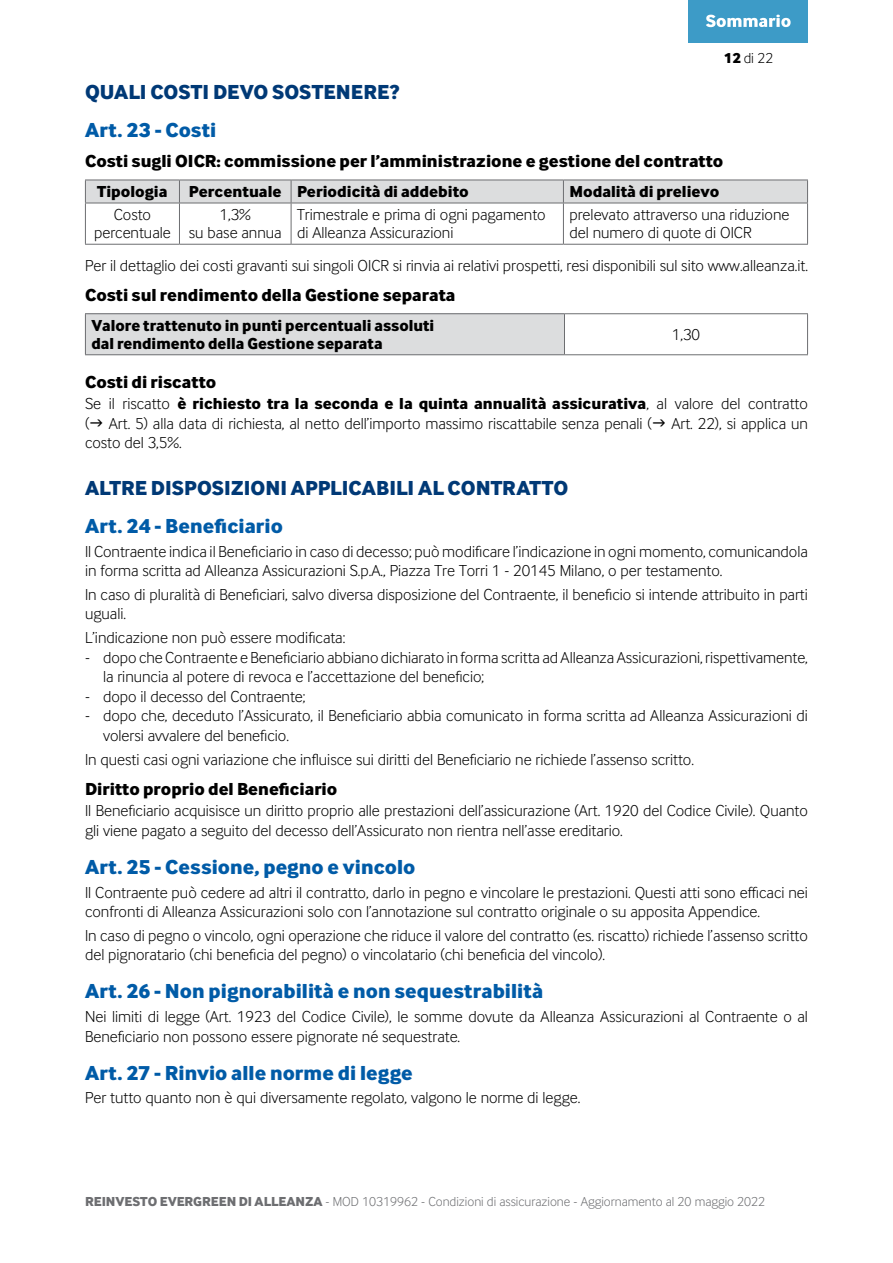
<style>
.page{position:relative;width:893px;height:1263px;background:#fff}
.page>*{position:absolute;margin:0;border:0;box-sizing:border-box;transform-origin:0 0}
.t1{font:700 21px "Inter Face Da Ma Lt";letter-spacing:.005em;color:#005ba7}
.t2{font:700 21px "Inter Face Da Ma Lt";color:#003976}
.t3{font:700 18px "Inter Face Da Ma Lt";color:#000}
.t4{font:16.5px/19.5px "Inter Face Da Ma Lt";color:#000}
.t5{font:700 16.5px/18px "Inter Face Da Ma Lt";color:#000}
.t6{font:15px "Inter Face Da Ma Lt";color:#000}
.t7{font:13.5px "Inter Face Da Ma Lt";color:#6d6e71}
.s1{font-weight:700}
</style>
<div class="page">
<svg style="left:85px;top:180px;width:723px;height:23px;background:#d6d7d8"></svg>
<hr style="left:85px;top:203px;width:94px;height:1px;background:#6d6e71">
<hr style="left:85px;top:203px;width:1px;height:41px;background:#6d6e71">
<hr style="left:179px;top:203px;width:112px;height:1px;background:#6d6e71">
<hr style="left:179px;top:203px;width:1px;height:41px;background:#6d6e71">
<hr style="left:291px;top:203px;width:272px;height:1px;background:#6d6e71">
<hr style="left:291px;top:203px;width:1px;height:41px;background:#6d6e71">
<hr style="left:563px;top:203px;width:245px;height:1px;background:#6d6e71">
<hr style="left:563px;top:203px;width:1px;height:41px;background:#6d6e71">
<hr style="left:807px;top:203px;width:1px;height:41px;background:#6d6e71">
<hr style="left:85px;top:244px;width:94px;height:1px;background:#6d6e71">
<hr style="left:179px;top:244px;width:112px;height:1px;background:#6d6e71">
<hr style="left:291px;top:244px;width:272px;height:1px;background:#6d6e71">
<hr style="left:563px;top:244px;width:245px;height:1px;background:#6d6e71">
<div style="left:85px;top:314px;width:479px;height:41px;background:#dcddde"></div>
<hr style="left:85px;top:313px;width:479px;height:1px;background:#6d6e71">
<hr style="left:85px;top:314px;width:1px;height:40px;background:#6d6e71">
<hr style="left:564px;top:313px;width:244px;height:1px;background:#6d6e71">
<hr style="left:564px;top:314px;width:1px;height:40px;background:#6d6e71">
<hr style="left:807px;top:314px;width:1px;height:40px;background:#6d6e71">
<hr style="left:85px;top:354px;width:479px;height:1px;background:#6d6e71">
<hr style="left:564px;top:354px;width:244px;height:1px;background:#6d6e71">
<div style="left:689px;top:0;width:119px;height:42px;background:#3d9bc7"></div>
<svg style="left:706px;top:15px;width:85px;height:12px"></svg>
<p class="t6" style="left:724px;top:50px;width:51px"><span class="s1">12</span> di 22</p>
<p class="t2" style="left:85px;top:79px;width:316px">QUALI COSTI DEVO SOSTENERE?</p>
<p class="t1" style="left:85px;top:117px;width:133px">Art. 23 - Costi</p>
<p class="t3" style="left:85px;top:150px;width:640px">Costi sugli OICR: commissione per l’amministrazione e gestione del contratto</p>
<p class="t5" style="left:97px;top:182px;width:72px">Tipologia</p>
<p class="t5" style="left:189px;top:182px;width:281px">Percentuale Periodicità di addebito</p>
<p class="t5" style="left:569px;top:182px;width:152px">Modalità di prelievo</p>
<p class="t4" style="left:94px;top:206px;width:78px;line-height:18px;text-align:center">Costo percentuale</p>
<p class="t4" style="left:189px;top:206px;width:94px;line-height:18px;text-align:center">1,3%<br>su base annua</p>
<p class="t4" style="left:297px;top:206px;width:250px;line-height:18px">Trimestrale e prima di ogni pagamento di Alleanza Assicurazioni</p>
<p class="t4" style="left:569px;top:206px;width:221px;line-height:18px">prelevato attraverso una riduzione del numero di quote di OICR</p>
<p class="t4" style="left:85px;top:255px;width:724px">Per il dettaglio dei costi gravanti sui singoli OICR si rinvia ai relativi prospetti, resi disponibili sul sito www.alleanza.it.</p>
<p class="t3" style="left:85px;top:284px;width:372px">Costi sul rendimento della Gestione separata</p>
<p class="t5" style="left:91px;top:316px;width:344px">Valore trattenuto in punti percentuali assoluti dal rendimento della Gestione separata</p>
<p class="t4" style="left:672px;top:324px;width:30px">1,30</p>
<p class="t3" style="left:85px;top:370px;width:133px">Costi di riscatto</p>
<p class="t4" style="left:85px;top:394px;width:724px;text-align:justify">Se il riscatto <span class="s1">è richiesto tra la seconda e la quinta annualità assicurativa</span>, al valore del contratto ( Art. 5) alla data di richiesta, al netto dell’importo massimo riscattabile senza penali ( Art. 22), si applica un costo del 3,5%.</p>
<p class="t2" style="left:85px;top:475px;width:485px">ALTRE DISPOSIZIONI APPLICABILI AL CONTRATTO</p>
<p class="t1" style="left:85px;top:513px;width:199px">Art. 24 - Beneficiario</p>
<p class="t4" style="left:85px;top:541px;width:724px">Il Contraente indica il Beneficiario in caso di decesso; può modificare l’indicazione in ogni momento, comunicandola in forma scritta ad Alleanza Assicurazioni S.p.A., Piazza Tre Torri 1 - 20145 Milano, o per testamento.</p>
<p class="t4" style="left:85px;top:585px;width:724px">In caso di pluralità di Beneficiari, salvo diversa disposizione del Contraente, il beneficio si intende attribuito in parti uguali.</p>
<p class="t4" style="left:85px;top:628px;width:262px">L’indicazione non può essere modificata:</p>
<p class="t4" style="left:103px;top:647px;width:706px;text-indent:-18px">- dopo che Contraente e Beneficiario abbiano dichiarato in forma scritta ad Alleanza Assicurazioni, rispettivamente, la rinuncia al potere di revoca e l’accettazione del beneficio;</p>
<p class="t4" style="left:85px;top:686px;width:222px">- dopo il decesso del Contraente;</p>
<p class="t4" style="left:103px;top:706px;width:706px;text-indent:-18px">- dopo che, deceduto l’Assicurato, il Beneficiario abbia comunicato in forma scritta ad Alleanza Assicurazioni di volersi avvalere del beneficio.</p>
<p class="t4" style="left:85px;top:749px;width:610px">In questi casi ogni variazione che influisce sui diritti del Beneficiario ne richiede l’assenso scritto.</p>
<p class="t3" style="left:85px;top:777px;width:254px">Diritto proprio del Beneficiario</p>
<p class="t4" style="left:85px;top:801px;width:724px">Il Beneficiario acquisisce un diritto proprio alle prestazioni dell’assicurazione (Art. 1920 del Codice Civile). Quanto gli viene pagato a seguito del decesso dell’Assicurato non rientra nell’asse ereditario.</p>
<p class="t1" style="left:85px;top:854px;width:332px">Art. 25 - Cessione, pegno e vincolo</p>
<p class="t4" style="left:85px;top:882px;width:724px">Il Contraente può cedere ad altri il contratto, darlo in pegno e vincolare le prestazioni. Questi atti sono efficaci nei confronti di Alleanza Assicurazioni solo con l’annotazione sul contratto originale o su apposita Appendice.</p>
<p class="t4" style="left:85px;top:925px;width:724px">In caso di pegno o vincolo, ogni operazione che riduce il valore del contratto (es. riscatto) richiede l’assenso scritto del pignoratario (chi beneficia del pegno) o vincolatario (chi beneficia del vincolo).</p>
<p class="t1" style="left:85px;top:978px;width:460px">Art. 26 - Non pignorabilità e non sequestrabilità</p>
<p class="t4" style="left:85px;top:1007px;width:724px">Nei limiti di legge (Art. 1923 del Codice Civile), le somme dovute da Alleanza Assicurazioni al Contraente o al<br>Beneficiario non possono essere pignorate né sequestrate.</p>
<p class="t1" style="left:85px;top:1059px;width:329px">Art. 27 - Rinvio alle norme di legge</p>
<p class="t4" style="left:85px;top:1088px;width:497px">Per tutto quanto non è qui diversamente regolato, valgono le norme di legge.</p>
<p class="t7" style="left:85px;top:1193px;width:682px"><span class="s1">REINVESTO EVERGREEN DI ALLEANZA</span> - MOD 10319962 - Condizioni di assicurazione - Aggiornamento al 20 maggio 2022</p>
</div>
